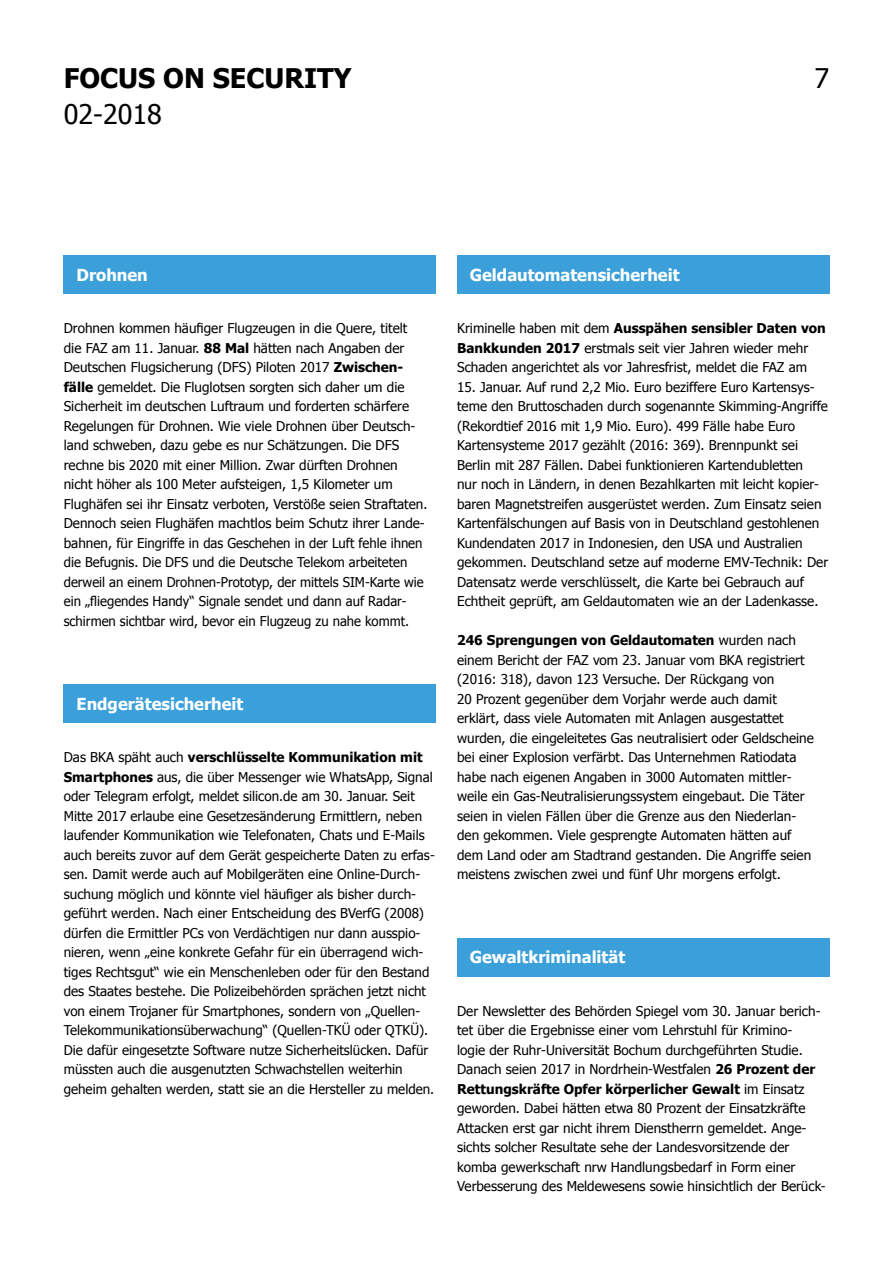
<style>
.page{position:relative;width:893px;height:1263px;background:#fff}
.page>*{position:absolute;margin:0;border:0;box-sizing:border-box;transform-origin:0 0}
.t1{font:700 27px "Tahoma";color:#000}
.t2{font:27px "Tahoma";color:#000}
.t3{font:700 16.5px "Tahoma";color:#fff}
.t4{font:13.5px/19.5px "Tahoma";color:#000}
.s1{font-weight:700}
</style>
<div class="page">
<div style="left:64px;top:255px;width:372px;height:39px;background:#3ba0da"></div>
<div style="left:64px;top:684px;width:372px;height:39px;background:#3ba0da"></div>
<div style="left:457px;top:255px;width:372px;height:39px;background:#3ba0da"></div>
<div style="left:457px;top:938px;width:372px;height:39px;background:#3ba0da"></div>
<h1 class="t1" style="left:64px;top:59px;width:289px">FOCUS ON SECURITY</h1>
<h1 class="t2" style="left:64px;top:96px;width:100px">02-2018</h1>
<h1 class="t2" style="left:814px;top:60px;width:16px">7</h1>
<p class="t3" style="left:77px;top:263px;width:73px">Drohnen</p>
<p class="t4" style="left:64px;top:318px;width:365px">Drohnen kommen häufiger Flugzeugen in die Quere, titelt die FAZ am 11. Januar. <span class="s1">88 Mal</span> hätten nach Angaben der Deutschen Flugsicherung (DFS) Piloten 2017 <span class="s1">Zwischen&shy;fälle</span> gemeldet. Die Fluglotsen sorgten sich daher um die Sicherheit im deutschen Luftraum und forderten schärfere Regelungen für Drohnen. Wie viele Drohnen über Deutsch&shy;land schweben, dazu gebe es nur Schätzungen. Die DFS rechne bis 2020 mit einer Million. Zwar dürften Drohnen nicht höher als 100 Meter aufsteigen, 1,5 Kilometer um Flughäfen sei ihr Einsatz verboten, Verstöße seien Straftaten.<br>Dennoch seien Flughäfen machtlos beim Schutz ihrer Lande&shy;bahnen, für Eingriffe in das Geschehen in der Luft fehle ihnen die Befugnis. Die DFS und die Deutsche Telekom arbeiteten derweil an einem Drohnen-Prototyp, der mittels SIM-Karte wie ein „fliegendes Handy“ Signale sendet und dann auf Radar&shy;schirmen sichtbar wird, bevor ein Flugzeug zu nahe kommt.</p>
<p class="t3" style="left:77px;top:692px;width:168px">Endgerätesicherheit</p>
<p class="t4" style="left:64px;top:747px;width:373px">Das BKA späht auch <span class="s1">verschlüsselte Kommunikation mit Smartphones</span> aus, die über Messenger wie WhatsApp, Signal oder Telegram erfolgt, meldet silicon.de am 30. Januar. Seit Mitte 2017 erlaube eine Gesetzesänderung Ermittlern, neben laufender Kommunikation wie Telefonaten, Chats und E-Mails auch bereits zuvor auf dem Gerät gespeicherte Daten zu erfas&shy;sen. Damit werde auch auf Mobilgeräten eine Online-Durch&shy;suchung möglich und könnte viel häufiger als bisher durch&shy;geführt werden. Nach einer Entscheidung des BVerfG (2008) dürfen die Ermittler PCs von Verdächtigen nur dann ausspio&shy;nieren, wenn „eine konkrete Gefahr für ein überragend wich&shy;tiges Rechtsgut“ wie ein Menschenleben oder für den Bestand des Staates bestehe. Die Polizeibehörden sprächen jetzt nicht von einem Trojaner für Smartphones, sondern von „Quellen-Telekommunikationsüberwachung“ (Quellen-TKÜ oder QTKÜ).<br>Die dafür eingesetzte Software nutze Sicherheitslücken. Dafür müssten auch die ausgenutzten Schwachstellen weiterhin geheim gehalten werden, statt sie an die Hersteller zu melden.</p>
<p class="t3" style="left:470px;top:263px;width:211px">Geldautomatensicherheit</p>
<p class="t4" style="left:457px;top:318px;width:370px">Kriminelle haben mit dem <span class="s1">Ausspähen sensibler Daten von<br>Bankkunden 2017</span> erstmals seit vier Jahren wieder mehr<br>Schaden angerichtet als vor Jahresfrist, meldet die FAZ am</p>
<p class="t4" style="left:457px;top:376px;width:373px">15. Januar. Auf rund 2,2 Mio. Euro beziffere Euro Kartensys&shy;teme den Bruttoschaden durch sogenannte Skimming-Angriffe (Rekordtief 2016 mit 1,9 Mio. Euro). 499 Fälle habe Euro Kartensysteme 2017 gezählt (2016: 369). Brennpunkt sei Berlin mit 287 Fällen. Dabei funktionieren Kartendubletten<br>nur noch in Ländern, in denen Bezahlkarten mit leicht kopier&shy;baren Magnetstreifen ausgerüstet werden. Zum Einsatz seien Kartenfälschungen auf Basis von in Deutschland gestohlenen Kundendaten 2017 in Indonesien, den USA und Australien gekommen. Deutschland setze auf moderne EMV-Technik: Der Datensatz werde verschlüsselt, die Karte bei Gebrauch auf Echtheit geprüft, am Geldautomaten wie an der Ladenkasse.</p>
<p class="t4" style="left:457px;top:630px;width:358px"><span class="s1">246 Sprengungen von Geldautomaten</span> wurden nach einem Bericht der FAZ vom 23. Januar vom BKA registriert (2016: 318), davon 123 Versuche. Der Rückgang von<br>20 Prozent gegenüber dem Vorjahr werde auch damit erklärt, dass viele Automaten mit Anlagen ausgestattet wurden, die eingeleitetes Gas neutralisiert oder Geldscheine bei einer Explosion verfärbt. Das Unternehmen Ratiodata habe nach eigenen Angaben in 3000 Automaten mittler&shy;weile ein Gas-Neutralisierungssystem eingebaut. Die Täter seien in vielen Fällen über die Grenze aus den Niederlan&shy;den gekommen. Viele gesprengte Automaten hätten auf dem Land oder am Stadtrand gestanden. Die Angriffe seien meistens zwischen zwei und fünf Uhr morgens erfolgt.</p>
<p class="t3" style="left:470px;top:946px;width:157px">Gewaltkriminalität</p>
<p class="t4" style="left:457px;top:1000px;width:370px">Der Newsletter des Behörden Spiegel vom 30. Januar berich&shy;tet über die Ergebnisse einer vom Lehrstuhl für Krimino-<br>logie der Ruhr-Universität Bochum durchgeführten Studie.<br>Danach seien 2017 in Nordrhein-Westfalen <span class="s1">26 Prozent der Rettungskräfte Opfer körperlicher Gewalt</span> im Einsatz geworden. Dabei hätten etwa 80 Prozent der Einsatzkräfte Attacken erst gar nicht ihrem Dienstherrn gemeldet. Ange&shy;sichts solcher Resultate sehe der Landesvorsitzende der komba gewerkschaft nrw Handlungsbedarf in Form einer Verbesserung des Meldewesens sowie hinsichtlich der Berück-</p>
</div>
